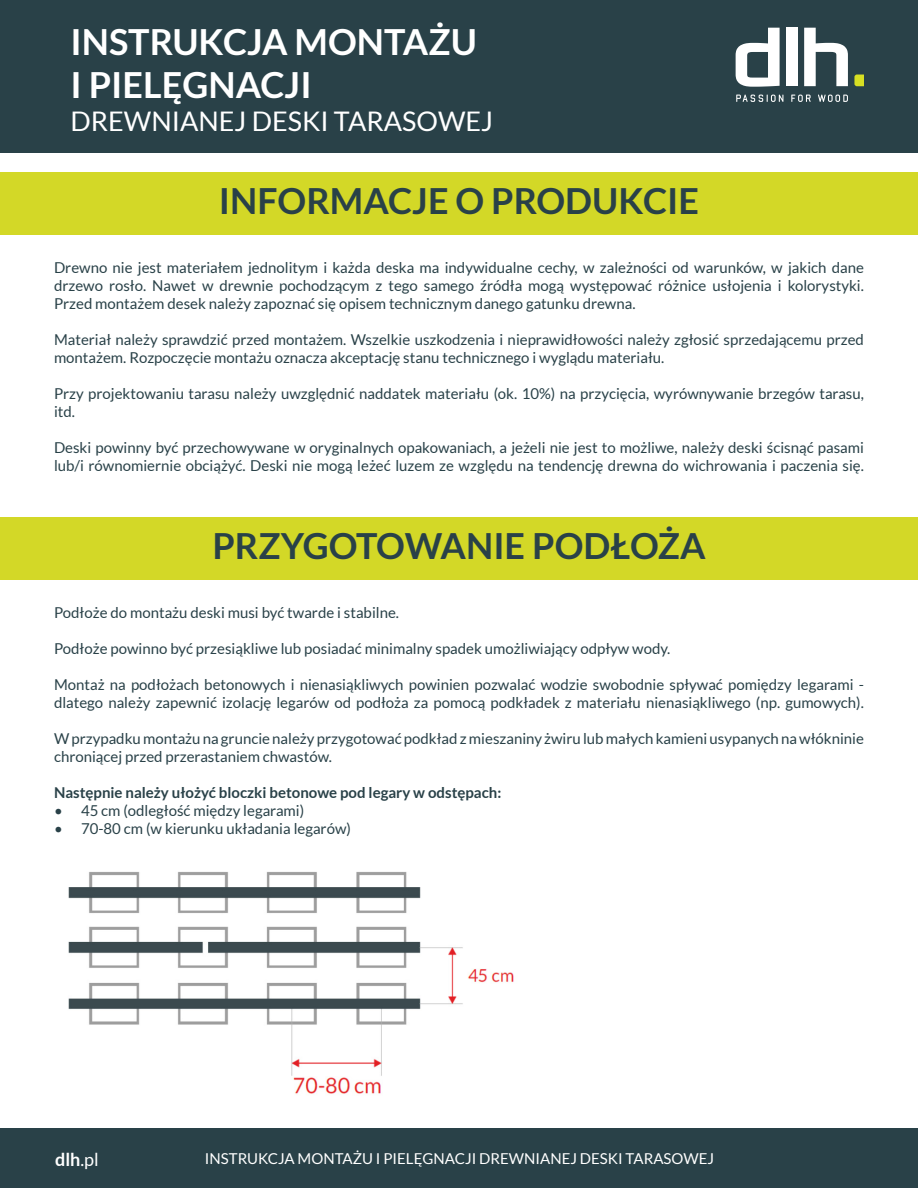
<style>
.page{position:relative;width:918px;height:1188px;background:#fff}
.page>*{position:absolute;margin:0;border:0;box-sizing:border-box;transform-origin:0 0}
.t1{font:700 36px "Lato";color:#294148}
.t2{font:700 36px/43.2px "Lato";color:#fff}
.t3{font:27px "Lato";color:#fff}
.t4{font:700 18px "Lato";color:#fff}
.t5{font:15px/18px "Lato";color:#294148}
.t6{font:700 15px "Lato";color:#294148}
.t7{font:15px "Lato";color:#fff}
.s1{font-weight:400}
</style>
<div class="page">
<div style="left:0;top:518px;width:918px;height:62px;background:#d3d827"></div>
<div style="left:0;top:0;width:918px;height:152px;background:#294148"></div>
<svg style="left:791px;top:95px;width:20px;height:7px"></svg>
<svg style="left:818px;top:95px;width:30px;height:7px"></svg>
<svg style="left:736px;top:28px;width:44px;height:59px"></svg>
<div style="left:786px;top:28px;width:12px;height:58px;background:#fff"></div>
<svg style="left:804px;top:28px;width:44px;height:58px"></svg>
<svg style="left:854px;top:75px;width:10px;height:11px"></svg>
<svg style="left:736px;top:95px;width:47px;height:7px"></svg>
<div style="left:0;top:173px;width:918px;height:62px;background:#d3d827"></div>
<div style="left:0;top:1129px;width:918px;height:59px;background:#294148"></div>
<img style="left:68px;top:872px;width:446px;height:222px">
<h1 class="t2" style="left:70px;top:20px;width:408px">Instrukcja montażu i pi elęgnacji</h1>
<h2 class="t3" style="left:70px;top:106px;width:424px">DREWNIANEJ DESKI TARASOWEJ</h2>
<h1 class="t1" style="left:219px;top:180px;width:84px">INFORMACJE</h1>
<h1 class="t1" style="left:456px;top:180px;width:61px">O PRO</h1>
<h1 class="t1" style="left:565px;top:180px;width:52px">DUKC</h1>
<h1 class="t1" style="left:667px;top:180px;width:29px">IE</h1>
<p class="t5" style="left:54px;top:258px;width:812px;text-align:justify">Drewno nie jest materiałem jednolitym i każda deska ma indywidualne cechy, w zależności od warunków, w jakich dane drzewo rosło. Nawet w drewnie pochodzącym z tego samego źródła mogą występować różnice usłojenia i kolorystyki.<br>Przed montażem desek należy zapoznać się opisem technicznym danego gatunku drewna.</p>
<p class="t5" style="left:54px;top:330px;width:812px">Materiał należy sprawdzić przed montażem. Wszelkie uszkodzenia i nieprawidłowości należy zgłosić sprzedającemu przed montażem. Rozpoczęcie montażu oznacza akceptację stanu technicznego i wyglądu materiału.</p>
<p class="t5" style="left:54px;top:384px;width:812px">Przy projektowaniu tarasu należy uwzględnić naddatek materiału (ok. 10%) na przycięcia, wyrównywanie brzegów tarasu, itd.</p>
<p class="t5" style="left:54px;top:438px;width:812px">Deski powinny być przechowywane w oryginalnych opakowaniach, a jeżeli nie jest to możliwe, należy deski ścisnąć pasami lub/i równomiernie obciążyć. Deski nie mogą leżeć luzem ze względu na tendencję drewna do wichrowania i paczenia się.</p>
<h1 class="t1" style="left:212px;top:525px;width:117px">PRZYGOTO</h1>
<h1 class="t1" style="left:405px;top:525px;width:251px">WAN IE PODŁOŻA</h1>
<p class="t5" style="left:54px;top:603px;width:347px">Podłoże do montażu deski musi być twarde i stabilne.</p>
<p class="t5" style="left:54px;top:639px;width:618px">Podłoże powinno być przesiąkliwe lub posiadać minimalny spadek umożliwiający odpływ wody.</p>
<p class="t5" style="left:54px;top:675px;width:812px">Montaż na podłożach betonowych i nienasiąkliwych powinien pozwalać wodzie swobodnie spływać pomiędzy legarami - dlatego należy zapewnić izolację legarów od podłoża za pomocą podkładek z materiału nienasiąkliwego (np. gumowych).</p>
<p class="t5" style="left:54px;top:729px;width:811px">W przypadku montażu na gruncie należy przygotować podkład z mieszaniny żwiru lub małych kamieni usypanych na włókninie chroniącej przed przerastaniem chwastów.</p>
<p class="t6" style="left:54px;top:784px;width:449px">Następnie należy ułożyć bloczki betonowe pod legary w odstępach:</p>
<p class="t5" style="left:54px;top:801px;width:252px">• 45 cm (odległość między legarami)</p>
<p class="t5" style="left:54px;top:819px;width:299px">• 70-80 cm (w kierunku układania legarów)</p>
<p class="t4" style="left:55px;top:1149px;width:45px">dlh<span class="s1">.pl</span></p>
<p class="t7" style="left:205px;top:1150px;width:460px">Instrukcja montażu i PIELĘGNACJ I DREWNIANEJ DESKI TARASO</p>
<p class="t7" style="left:683px;top:1150px;width:30px">WEJ</p>
</div>
